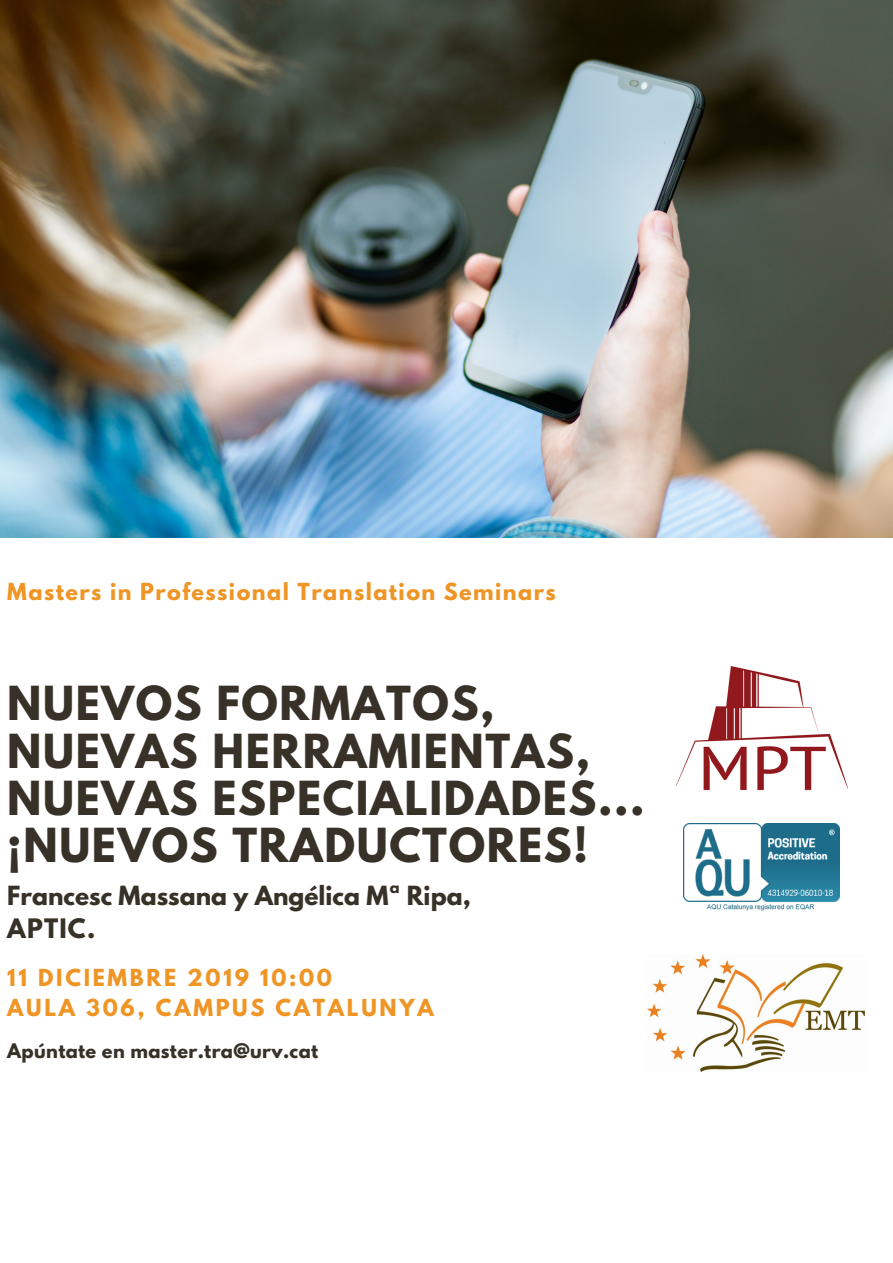
<style>
.page{position:relative;width:893px;height:1263px;background:#fff}
.page>*{position:absolute;margin:0;border:0;box-sizing:border-box;transform-origin:0 0}
.t1{font:700 41.55px/47.3px "League Spartan";letter-spacing:.04em;color:#373128}
.t2{font:700 23.77px "League Spartan";letter-spacing:.05em;color:#373128}
.t3{font:700 23.4px "League Spartan";color:#373128}
.t4{font:700 20.77px/30.1px "League Spartan";letter-spacing:.13em;color:#ef9525}
.t5{font:700 20.77px "League Spartan";letter-spacing:.07em;color:#ef9525}
.t6{font:700 17.85px "League Spartan";letter-spacing:.02em;color:#373128}
</style>
<div class="page">
<img style="left:683px;top:823px;width:156px;height:87px">
<img style="left:676px;top:667px;width:171px;height:124px">
<img style="left:0;top:0;width:893px;height:537px">
<img style="left:647px;top:954px;width:217px;height:118px">
<p class="t5" style="left:7px;top:581px;width:550px">Masters in Professional Translation Seminars</p>
<p class="t1" style="left:7px;top:685px;width:639px">NUEVOS FORMATOS,<br>NUEVAS HERRAMIENTAS,<br>NUEVAS ESPECIALIDADES... ¡NUEVOS TRADUCTORES!</p>
<p class="t3" style="left:7px;top:884px;width:465px">Francesc Massana y Angélica Mª Ripa,</p>
<p class="t2" style="left:7px;top:917px;width:90px">APTIC.</p>
<p class="t4" style="left:7px;top:965px;width:428px">11 DICIEMBRE 2019 10:00<br>AULA 306, CAMPUS CATALUNYA</p>
<p class="t6" style="left:7px;top:1042px;width:312px">Apúntate en master.tra@urv.cat</p>
</div>
